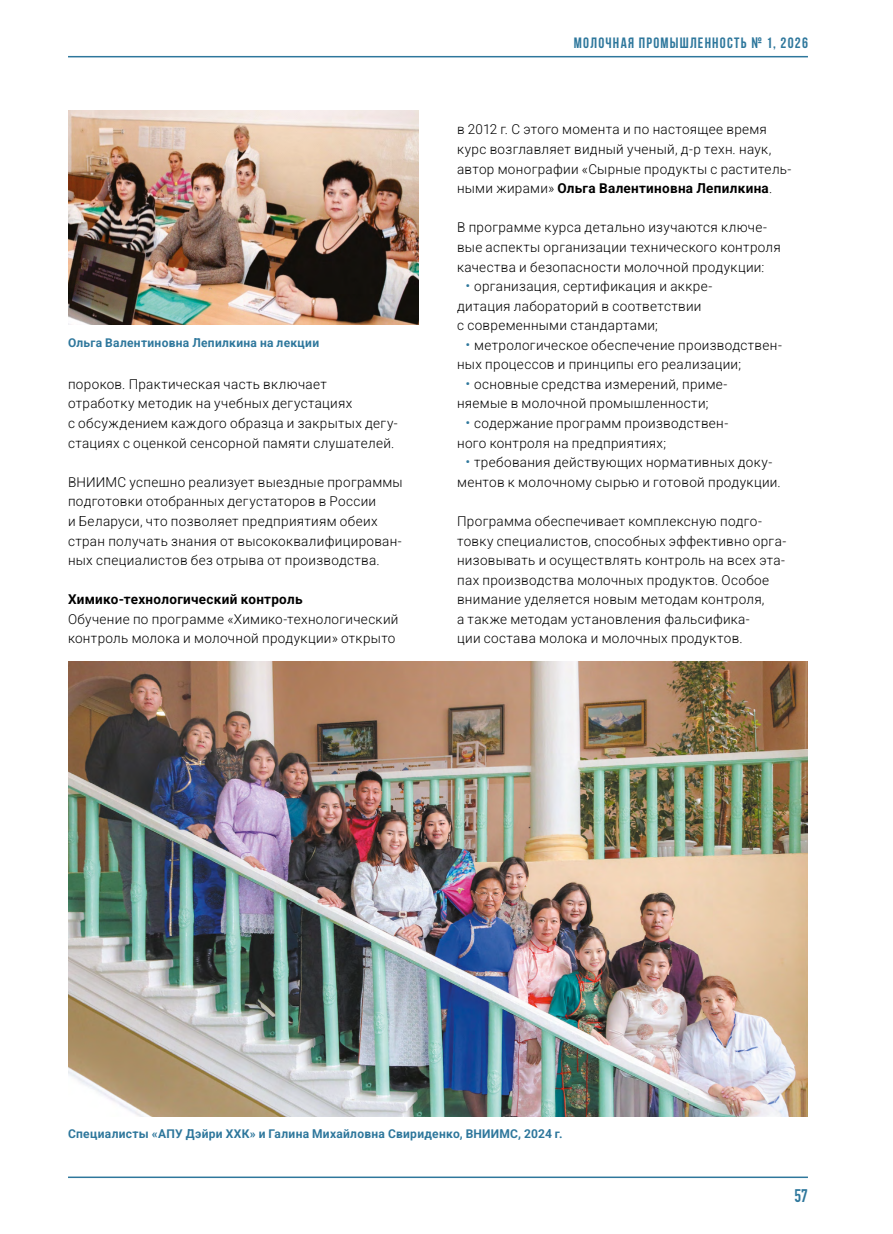
<style>
.page{position:relative;width:893px;height:1234px;background:#fff}
.page>*{position:absolute;margin:0;border:0;box-sizing:border-box;transform-origin:0 0}
.t1{font:700 18px "DIN Condensed";color:#2e779c}
.t2{font:700 15px "Bebas Neue";letter-spacing:.08em;color:#2e779c}
.t3{font:300 13.5px/19.5px "Roboto";letter-spacing:.025em;color:#000}
.t4{font:700 13.5px "Roboto";letter-spacing:.02em;color:#000}
.t5{font:700 12px "Roboto";letter-spacing:.025em;color:#2e779c}
.s1{font-family:"DIN Condensed"}
.s2{font-weight:700}
.s3{font-size:15px;color:#2e779c}
</style>
<div class="page">
<hr style="left:68px;top:1176px;width:740px;height:1px;background:#2e779c">
<hr style="left:68px;top:56px;width:740px;height:1px;background:#2e779c">
<img style="left:68px;top:111px;width:350px;height:213px">
<img style="left:68px;top:661px;width:740px;height:455px">
<p class="t5" style="left:68px;top:334px;width:253px">Ольга Валентиновна Лепилкина на лекции</p>
<p class="t3" style="left:68px;top:374px;width:331px">пороков. Практическая часть включает<br>отработку методик на учебных дегустациях<br>с обсуждением каждого образца и закрытых дегу&shy;стациях с оценкой сенсорной памяти слушателей.</p>
<p class="t3" style="left:68px;top:471px;width:336px">ВНИИМС успешно реализует выездные программы подготовки отобранных дегустаторов в России<br>и Беларуси, что позволяет предприятиям обеих стран получать знания от высококвалифицирован&shy;ных специалистов без отрыва от производства.</p>
<p class="t4" style="left:68px;top:590px;width:236px">Химико-технологический контроль</p>
<p class="t3" style="left:68px;top:608px;width:332px">Обучение по программе «Химико-технологический контроль молока и молочной продукции» открыто</p>
<p class="t2" style="left:574px;top:34px;width:236px">Молочная промышленность <span class="s1">№</span> 1, 2026</p>
<p class="t3" style="left:457px;top:119px;width:336px">в 2012 г. С этого момента и по настоящее время курс возглавляет видный ученый, д-р техн. наук, автор монографии «Сырные продукты с раститель&shy;ными жирами» <span class="s2">Ольга Валентиновна Лепилкина</span>.</p>
<p class="t3" style="left:457px;top:217px;width:325px">В программе курса детально изучаются ключе&shy;вые аспекты организации технического контроля качества и безопасности молочной продукции:</p>
<p class="t3" style="left:457px;top:276px;width:257px;text-indent:8px"><span class="s3">•</span> организация, сертификация и аккре&shy;дитация лабораторий в соответствии<br>с современными стандартами;</p>
<p class="t3" style="left:457px;top:334px;width:326px;text-indent:9px"><span class="s3">•</span> метрологическое обеспечение производствен&shy;ных процессов и принципы его реализации;</p>
<p class="t3" style="left:457px;top:374px;width:272px;text-indent:9px"><span class="s3">•</span> основные средства измерений, приме&shy;няемые в молочной промышленности;</p>
<p class="t3" style="left:457px;top:413px;width:273px;text-indent:8px"><span class="s3">•</span> содержание программ производствен&shy;ного контроля на предприятиях;</p>
<p class="t3" style="left:457px;top:452px;width:325px;text-align:center"><span class="s3">•</span> требования действующих нормативных доку&shy;ментов к молочному сырью и готовой продукции.</p>
<p class="t3" style="left:457px;top:511px;width:331px">Программа обеспечивает комплексную подго&shy;товку специалистов, способных эффективно орга&shy;низовывать и осуществлять контроль на всех эта&shy;пах производства молочных продуктов. Особое внимание уделяется новым методам контроля,<br>а также методам установления фальсифика-<br>ции состава молока и молочных продуктов.</p>
<p class="t5" style="left:68px;top:1125px;width:496px">Специалисты «АПУ Дэйри ХХК» и Галина Михайловна Свириденко, ВНИИМС, 2024 г.</p>
<h1 class="t1" style="left:794px;top:1183px;width:15px">57</h1>
</div>
